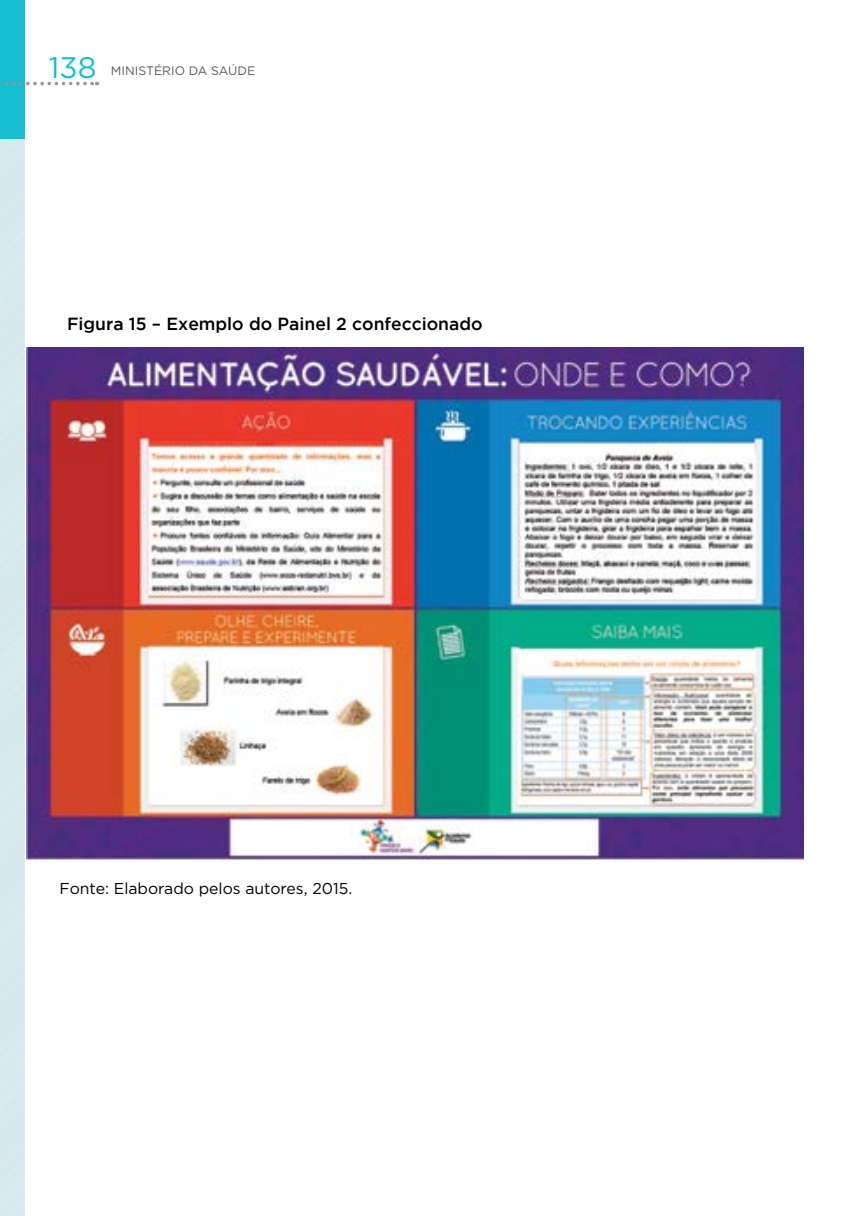
<style>
.page{position:relative;width:844px;height:1216px;background:#fff}
.page>*{position:absolute;margin:0;border:0;box-sizing:border-box;transform-origin:0 0}
.t1{font:29.75px "Gotham";color:#16becf}
.t2{font:500 17.5px "Gotham";color:#000}
.t3{font:15.75px "Gotham";color:#000}
.t4{font:12.25px "Gotham";color:#58595b}
</style>
<div class="page">
<img style="left:97px;top:348px;width:705px;height:512px">
<svg style="left:0;top:0;width:97px;height:1215px"></svg>
<h1 class="t1" style="left:49px;top:49px;width:49px">138</h1>
<p class="t4" style="left:111px;top:63px;width:146px">MINISTÉRIO DA SAÚDE</p>
<p class="t2" style="left:67px;top:313px;width:417px">Figura 15 – Exemplo do Painel 2 confeccionado</p>
<p class="t3" style="left:60px;top:878px;width:294px">Fonte: Elaborado pelos autores, 2015.</p>
</div>
